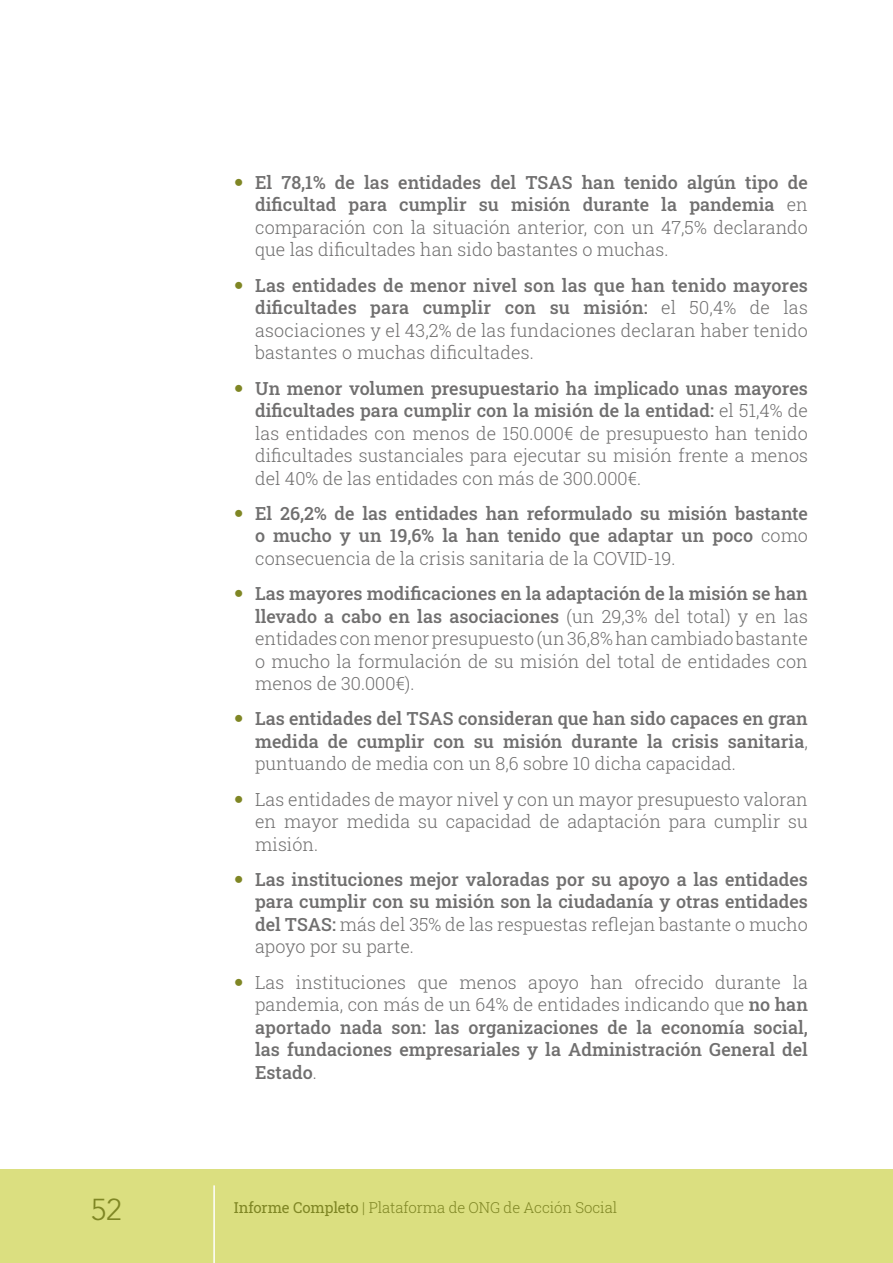
<style>
.page{position:relative;width:893px;height:1263px;background:#fff}
.page>*{position:absolute;margin:0;border:0;box-sizing:border-box;transform-origin:0 0}
.t1{font:300 30px "Avenir LT Std";color:#7f8624}
.t2{font:300 18px/22.5px "Roboto Slab";color:#706f6f;text-align:justify}
.t3{font:500 18px/22.5px "Roboto Slab";color:#706f6f;text-align:justify}
.t4{font:300 15px "Roboto Slab";letter-spacing:-.01em;color:#7f8624}
.s1{font-weight:500}
.s2{font-weight:300}
.s3{font-weight:400}
</style>
<div class="page">
<div style="left:0;top:1169px;width:893px;height:94px;background:#dbdf80"></div>
<hr style="left:213px;top:1185px;width:2px;height:78px;background:#fff">
<p class="t2" style="left:255px;top:171px;width:554px"><span class="s1">El 78,1% de las entidades del TSAS han tenido algún tipo de dificultad para cumplir su misión durante la pandemia</span> en comparación con la situación anterior, con un 47,5% declarando que las dificultades han sido bastantes o muchas.</p>
<p class="t2" style="left:255px;top:273px;width:554px"><span class="s1">Las entidades de menor nivel son las que han tenido mayores dificultades para cumplir con su misión:</span> el 50,4% de las asociaciones y el 43,2% de las fundaciones declaran haber tenido bastantes o muchas dificultades.</p>
<p class="t2" style="left:255px;top:376px;width:554px"><span class="s1">Un menor volumen presupuestario ha implicado unas mayores dificultades para cumplir con la misión de la entidad:</span> el 51,4% de las entidades con menos de 150.000€ de presupuesto han tenido dificultades sustanciales para ejecutar su misión frente a menos del 40% de las entidades con más de 300.000€.</p>
<p class="t3" style="left:255px;top:501px;width:554px">El 26,2% de las entidades han reformulado su misión bastante o mucho y un 19,6% la han tenido que adaptar un poco <span class="s2">como consecuencia de la crisis sanitaria de la COVID-19.</span></p>
<p class="t2" style="left:255px;top:582px;width:554px"><span class="s1">Las mayores modificaciones en la adaptación de la misión se han llevado a cabo en las asociaciones</span> (un 29,3% del total) y en las entidades con menor presupuesto (un 36,8% han cambiado bastante o mucho la formulación de su misión del total de entidades con menos de 30.000€).</p>
<p class="t3" style="left:255px;top:707px;width:554px">Las entidades del TSAS consideran que han sido capaces en gran medida de cumplir con su misión durante la crisis sanitaria<span class="s2">, puntuando de media con un 8,6 sobre 10 dicha capacidad.</span></p>
<p class="t2" style="left:255px;top:787px;width:554px">Las entidades de mayor nivel y con un mayor presupuesto valoran en mayor medida su capacidad de adaptación para cumplir su misión.</p>
<p class="t3" style="left:255px;top:868px;width:554px">Las instituciones mejor valoradas por su apoyo a las entidades para cumplir con su misión son la ciudadanía y otras entidades del TSAS: <span class="s2">más del 35% de las respuestas reflejan bastante o mucho apoyo por su parte.</span></p>
<p class="t3" style="left:255px;top:970px;width:554px"><span class="s2">Las instituciones que menos apoyo han ofrecido durante la pandemia, con más de un 64% de entidades indicando que</span> no han aportado nada son: las organizaciones de la economía social, las fundaciones empresariales y la Administración General del Estado<span class="s2">.</span></p>
<h1 class="t1" style="left:91px;top:1191px;width:32px">52</h1>
<p class="t4" style="left:234px;top:1197px;width:385px"><span class="s3">Informe Completo</span> | Plataforma de ONG de Acción Social</p>
</div>
